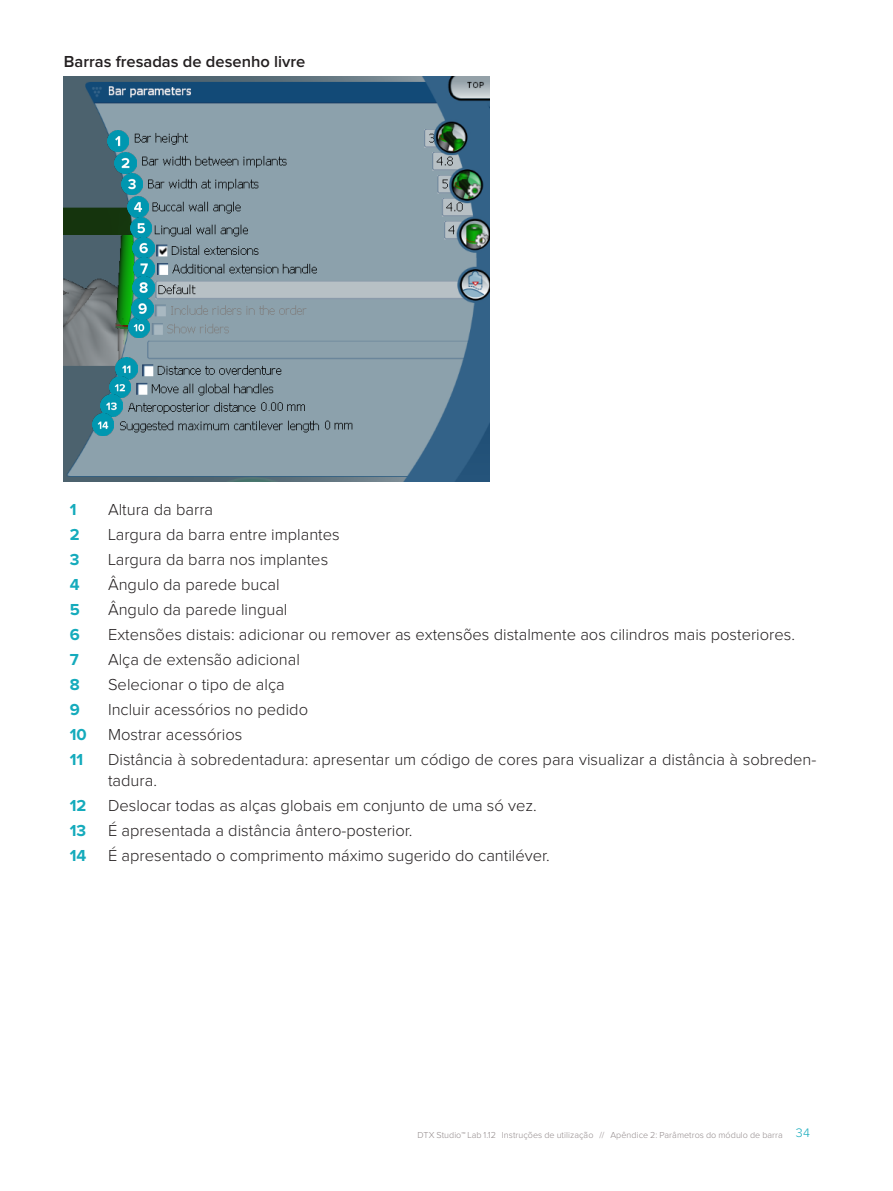
<style>
.page{position:relative;width:893px;height:1191px;background:#fff}
.page>*{position:absolute;margin:0;border:0;box-sizing:border-box;transform-origin:0 0}
.Body_text{font:300 16.5px/21px "Proxima Nova";color:#231f20}
.Head_level_3{font:600 16.5px "Proxima Nova";color:#231f20}
.Body_text-2{font:700 16.5px "Proxima Nova";color:#15abbc}
.t1{font:300 9px "Proxima Nova";letter-spacing:.005em;color:#91898a}
.s1{font-size:12.75px;color:#15abbc}
</style>
<div class="page">
<img style="left:64px;top:76px;width:425px;height:405px">
<img style="left:108px;top:130px;width:21px;height:21px">
<img style="left:115px;top:152px;width:21px;height:21px">
<img style="left:121px;top:173px;width:22px;height:21px">
<img style="left:127px;top:196px;width:21px;height:21px">
<img style="left:131px;top:217px;width:21px;height:22px">
<img style="left:133px;top:237px;width:22px;height:42px">
<img style="left:116px;top:358px;width:21px;height:21px">
<img style="left:128px;top:316px;width:22px;height:22px">
<img style="left:132px;top:277px;width:22px;height:42px">
<img style="left:109px;top:377px;width:21px;height:21px">
<img style="left:101px;top:395px;width:21px;height:21px">
<img style="left:93px;top:414px;width:21px;height:21px">
<p class="Head_level_3" style="left:64px;top:54px;width:243px">Barras fresadas de desenho livre</p>
<p class="Body_text-2" style="left:70px;top:502px;width:8px">1</p>
<p class="Body_text" style="left:108px;top:499px;width:107px">Altura da barra</p>
<p class="Body_text-2" style="left:70px;top:527px;width:11px">2</p>
<p class="Body_text" style="left:108px;top:524px;width:233px">Largura da barra entre implantes</p>
<p class="Body_text-2" style="left:70px;top:552px;width:11px">3</p>
<p class="Body_text" style="left:108px;top:549px;width:222px">Largura da barra nos implantes</p>
<p class="Body_text-2" style="left:70px;top:577px;width:11px">4</p>
<p class="Body_text" style="left:108px;top:574px;width:173px">Ângulo da parede bucal</p>
<p class="Body_text-2" style="left:70px;top:602px;width:12px">5</p>
<p class="Body_text" style="left:108px;top:599px;width:181px">Ângulo da parede lingual</p>
<p class="Body_text-2" style="left:70px;top:627px;width:12px">6</p>
<p class="Body_text" style="left:108px;top:625px;width:688px">Extensões distais: adicionar ou remover as extensões distalmente aos cilindros mais posteriores.</p>
<p class="Body_text-2" style="left:70px;top:652px;width:10px">7</p>
<p class="Body_text" style="left:108px;top:650px;width:193px">Alça de extensão adicional</p>
<p class="Body_text-2" style="left:70px;top:677px;width:11px">8</p>
<p class="Body_text" style="left:108px;top:675px;width:178px">Selecionar o tipo de alça</p>
<p class="Body_text-2" style="left:70px;top:702px;width:12px">9</p>
<p class="Body_text" style="left:108px;top:700px;width:202px">Incluir acessórios no pedido</p>
<p class="Body_text-2" style="left:70px;top:727px;width:19px">10</p>
<p class="Body_text" style="left:108px;top:725px;width:136px">Mostrar acessórios</p>
<p class="Body_text-2" style="left:70px;top:752px;width:15px">11</p>
<p class="Body_text" style="left:108px;top:750px;width:710px">Distância à sobredentadura: apresentar um código de cores para visualizar a distância à sobreden&shy;tadura.</p>
<p class="Body_text-2" style="left:70px;top:798px;width:18px">12</p>
<p class="Body_text" style="left:108px;top:796px;width:430px">Deslocar todas as alças globais em conjunto de uma só vez.</p>
<p class="Body_text-2" style="left:70px;top:823px;width:18px">13</p>
<p class="Body_text" style="left:108px;top:821px;width:306px">É apresentada a distância ântero-posterior.</p>
<p class="Body_text-2" style="left:70px;top:848px;width:18px">14</p>
<p class="Body_text" style="left:108px;top:846px;width:443px">É apresentado o comprimento máximo sugerido do cantiléver.</p>
<p class="t1" style="left:418px;top:1130px;width:394px">DTX Studio™ Lab 1.12 Instruções de utilização // Apêndice 2: Parâmetros do módulo de barra <span class="s1">34</span></p>
</div>
